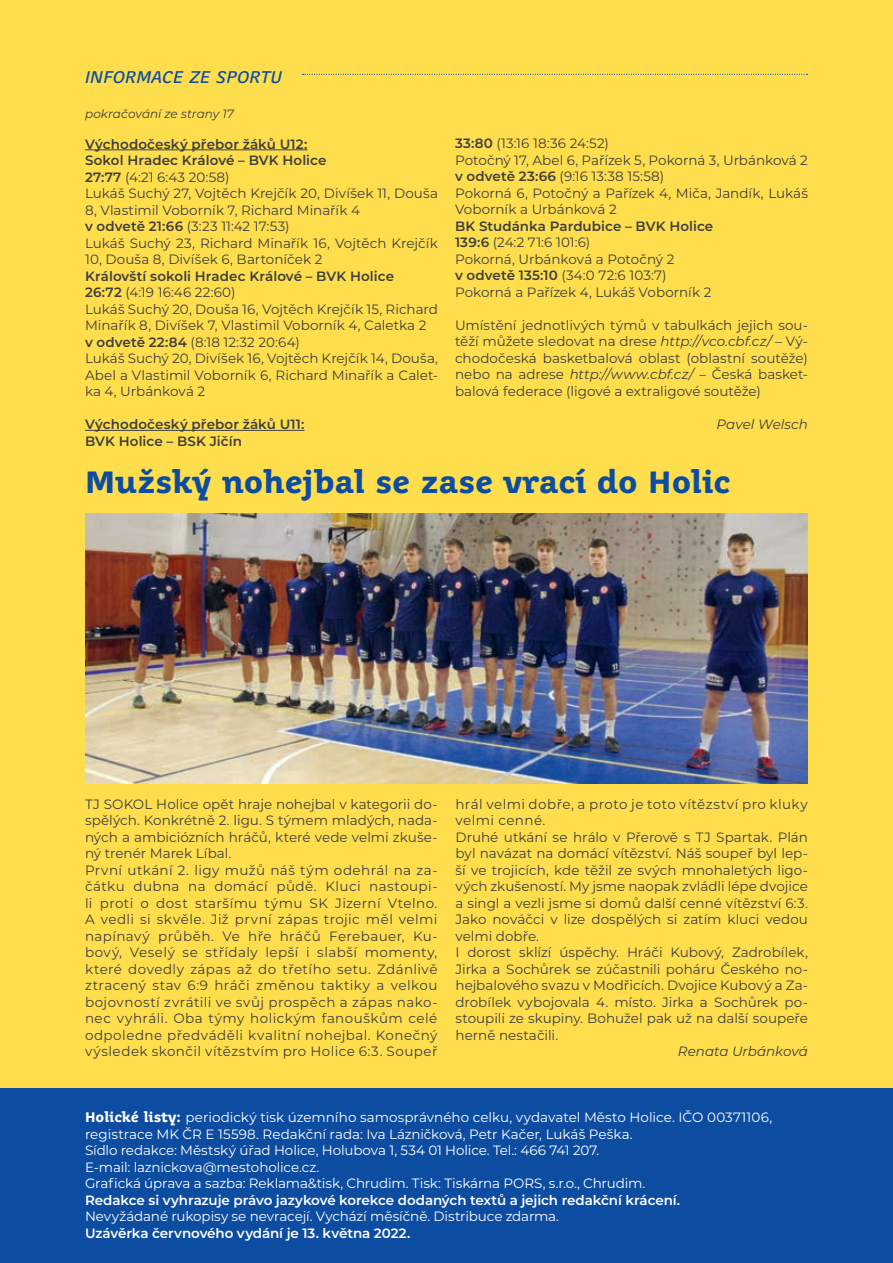
<style>
.page{position:relative;width:893px;height:1263px;background:#ffde4e}
.page>*{position:absolute;margin:0;border:0;box-sizing:border-box;transform-origin:0 0}
.t1{font:700 30px "Juvenis Text";color:#0d4da1}
.t2{font:italic 16.5px "Juvenis Text";letter-spacing:.01em;color:#0d4da1}
.t3{font:13.5px/16.5px "Montserrat";letter-spacing:.005em;color:#3e3e3f}
.t4{font:13.5px/16.5px "Montserrat";letter-spacing:.03em;color:#3e3e3f}
.t5{font:13.5px/16.5px "Montserrat";letter-spacing:-.005em;color:#fff}
.t6{font:600 13.5px "Montserrat";letter-spacing:-.005em;color:#fff}
.t7{font:600 13.5px/16.5px "Montserrat";letter-spacing:.005em;color:#3e3e3f}
.t8{font:italic 13.5px "Montserrat";color:#3e3e3f}
.t9{font:italic 12px "Montserrat";color:#3e3e3f}
.s1{font-weight:600}
.s2{font-style:italic}
.s3{font-family:"Juvenis Text";font-weight:700}
</style>
<div class="page">
<div style="left:0;top:1089px;width:893px;height:174px;background:#0d4da1"></div>
<svg style="left:302px;top:74px;width:505px;height:1px"></svg>
<hr style="left:85px;top:150px;width:222px;height:1px;background:#3e3e3f">
<hr style="left:85px;top:430px;width:220px;height:1px;background:#3e3e3f">
<img style="left:85px;top:513px;width:723px;height:270px">
<p class="t2" style="left:85px;top:66px;width:199px">INFORMACE ZE SPORTU</p>
<p class="t9" style="left:85px;top:105px;width:150px">pokračování ze strany 17</p>
<p class="t3" style="left:85px;top:135px;width:354px"><span class="s1">Východočeský přebor žáků U12:<br>Sokol Hradec Králové – BVK Holice<br>27:77</span> (4:21 6:43 20:58)<br>Lukáš Suchý 27, Vojtěch Krejčík 20, Divíšek 11, Douša 8, Vlastimil Voborník 7, Richard Minařík 4<br><span class="s1">v odvetě 21:66</span> (3:23 11:42 17:53)<br>Lukáš Suchý 23, Richard Minařík 16, Vojtěch Krejčík 10, Douša 8, Divíšek 6, Bartoníček 2</p>
<p class="t3" style="left:85px;top:267px;width:354px"><span class="s1">Královští sokoli Hradec Králové – BVK Holice<br>26:72</span> (4:19 16:46 22:60)<br>Lukáš Suchý 20, Douša 16, Vojtěch Krejčík 15, Richard Minařík 8, Divíšek 7, Vlastimil Voborník 4, Caletka 2<br><span class="s1">v odvetě 22:84</span> (8:18 12:32 20:64)<br>Lukáš Suchý 20, Divíšek 16, Vojtěch Krejčík 14, Douša, Abel a Vlastimil Voborník 6, Richard Minařík a Calet&shy;ka 4, Urbánková 2</p>
<p class="t7" style="left:85px;top:415px;width:221px">Východočeský přebor žáků U11:<br>BVK Holice – BSK Jičín</p>
<p class="t3" style="left:455px;top:135px;width:354px"><span class="s1">33:80</span> (13:16 18:36 24:52)<br>Potočný 17, Abel 6, Pařízek 5, Pokorná 3, Urbánková 2 <span class="s1">v odvetě 23:66</span> (9:16 13:38 15:58)<br>Pokorná 6, Potočný a Pařízek 4, Miča, Jandík, Lukáš Voborník a Urbánková 2</p>
<p class="t3" style="left:455px;top:217px;width:260px"><span class="s1">BK Studánka Pardubice – BVK Holice<br>139:6</span> (24:2 71:6 101:6)<br>Pokorná, Urbánková a Potočný 2<br><span class="s1">v odvetě 135:10</span> (34:0 72:6 103:7)<br>Pokorná a Pařízek 4, Lukáš Voborník 2</p>
<p class="t3" style="left:455px;top:316px;width:354px;text-align:justify">Umístění jednotlivých týmů v tabulkách jejich sou&shy;těží můžete sledovat na drese <span class="s2">http://vco.cbf.cz/</span> – Vý&shy;chodočeská basketbalová oblast (oblastní soutěže) nebo na adrese <span class="s2">http://www.cbf.cz/</span> – Česká basket&shy;balová federace (ligové a extraligové soutěže)</p>
<p class="t8" style="left:716px;top:415px;width:93px">Pavel Welsch</p>
<h1 class="t1" style="left:85px;top:463px;width:647px">Mužský nohejbal se zase vrací do Holic</h1>
<p class="t4" style="left:85px;top:795px;width:354px">TJ SOKOL Holice opět hraje nohejbal v kategorii do&shy;spělých. Konkrétně 2. ligu. S týmem mladých, nada&shy;ných a ambiciózních hráčů, které vede velmi zkuše&shy;ný trenér Marek Líbal.<br>První utkání 2. ligy mužů náš tým odehrál na za&shy;čátku dubna na domácí půdě. Kluci nastoupi&shy;li proti o dost staršímu týmu SK Jizerní Vtelno.<br>A vedli si skvěle. Již první zápas trojic měl velmi napínavý průběh. Ve hře hráčů Ferebauer, Ku&shy;bový, Veselý se střídaly lepší i slabší momenty, které dovedly zápas až do třetího setu. Zdánlivě ztracený stav 6:9 hráči změnou taktiky a velkou bojovností zvrátili ve svůj prospěch a zápas nako&shy;nec vyhráli. Oba týmy holickým fanouškům celé odpoledne předváděli kvalitní nohejbal. Konečný výsledek skončil vítězstvím pro Holice 6:3. Soupeř</p>
<p class="t3" style="left:455px;top:795px;width:354px">hrál velmi dobře, a proto je toto vítězství pro kluky velmi cenné.<br>Druhé utkání se hrálo v Přerově s TJ Spartak. Plán byl navázat na domácí vítězství. Náš soupeř byl lep&shy;ší ve trojicích, kde těžil ze svých mnohaletých ligo&shy;vých zkušeností. My jsme naopak zvládli lépe dvojice a singl a vezli jsme si domů další cenné vítězství 6:3.<br>Jako nováčci v lize dospělých si zatím kluci vedou velmi dobře.<br>I dorost sklízí úspěchy. Hráči Kubový, Zadrobílek, Jirka a Sochůrek se zúčastnili poháru Českého no&shy;hejbalového svazu v Modřicích. Dvojice Kubový a Za&shy;drobílek vybojovala 4. místo. Jirka a Sochůrek po&shy;stoupili ze skupiny. Bohužel pak už na další soupeře herně nestačili.</p>
<p class="t8" style="left:678px;top:1042px;width:132px">Renata Urbánková</p>
<p class="t5" style="left:85px;top:1108px;width:689px"><span class="s3">Holické listy:</span> periodický tisk územního samosprávného celku, vydavatel Město Holice. IČO 00371106, registrace MK ČR E 15598. Redakční rada: Iva Lázničková, Petr Kačer, Lukáš Peška.<br>Sídlo redakce: Městský úřad Holice, Holubova 1, 534 01 Holice. Tel.: 466 741 207.<br>E-mail: laznickova@mestoholice.cz.<br>Grafická úprava a sazba: Reklama&amp;tisk, Chrudim. Tisk: Tiskárna PORS, s.r.o., Chrudim.</p>
<p class="t6" style="left:85px;top:1190px;width:597px">Redakce si vyhrazuje právo jazykové korekce dodaných textů a jejich redakční krácení.</p>
<p class="t5" style="left:85px;top:1207px;width:476px">Nevyžádané rukopisy se nevracejí. Vychází měsíčně. Distribuce zdarma.</p>
<p class="t6" style="left:85px;top:1223px;width:327px">Uzávěrka červnového vydání je 13. května 2022.</p>
</div>
